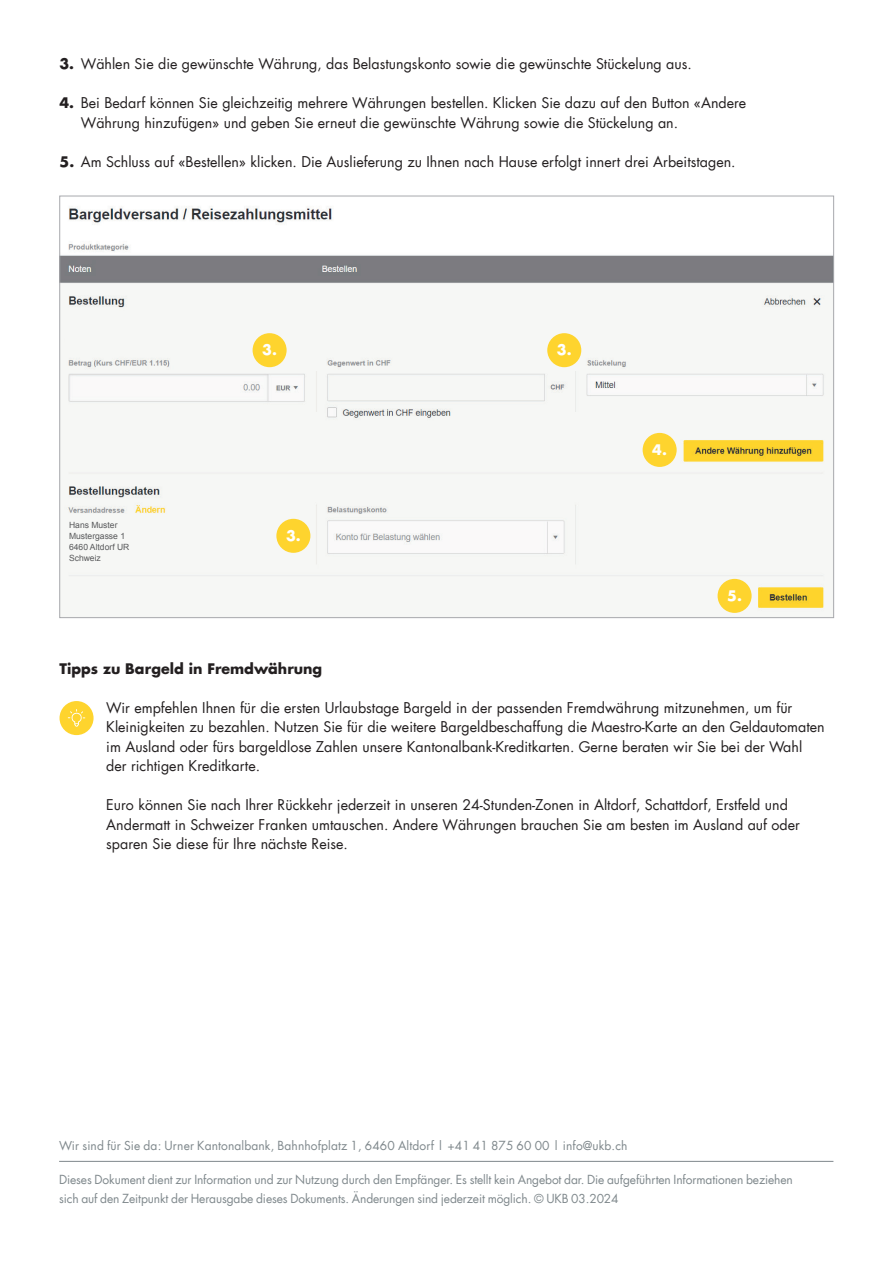
<style>
.page{position:relative;width:893px;height:1263px;background:#fff}
.page>*{position:absolute;margin:0;border:0;box-sizing:border-box;transform-origin:0 0}
.t1{font:14.25px/19.5px "UKB Futura";color:#231f20}
.t2{font:700 14.25px "UKB Futura";color:#231f20}
.t3{font:700 14.25px "UKB Futura";color:#fff}
.t4{font:12px/19.2px "UKB Futura";letter-spacing:-.01em;color:#7f888c}
.t5{font:12px "UKB Futura";letter-spacing:.01em;color:#7f888c}
.t6{font:8.55px/10.6px "Arial";color:#57585a}
.s1{font-weight:700}
</style>
<div class="page">
<img style="left:62px;top:206px;width:770px;height:407px">
<div style="left:65px;top:517px;width:82px;height:51px;background:#f6f7f5"></div>
<div style="left:60px;top:701px;width:34px;height:34px;background:#fed42e;border-radius:50%"></div>
<svg style="left:68px;top:709px;width:17px;height:18px"></svg>
<div style="left:643px;top:433px;width:34px;height:34px;background:#fed42e;border-radius:50%"></div>
<div style="left:718px;top:579px;width:34px;height:34px;background:#fed42e;border-radius:50%"></div>
<div style="left:276px;top:519px;width:34px;height:34px;background:#fed42e;border-radius:50%"></div>
<div style="left:564px;top:335px;width:20px;height:36px;background:#f6f7f5"></div>
<div style="left:567px;top:412px;width:20px;height:37px;background:#f6f7f5"></div>
<div style="left:304px;top:412px;width:20px;height:37px;background:#f6f7f5"></div>
<div style="left:307px;top:335px;width:19px;height:36px;background:#f6f7f5"></div>
<div style="left:547px;top:333px;width:34px;height:34px;background:#fed42e;border-radius:50%"></div>
<div style="left:65px;top:318px;width:374px;height:30px;background:#f6f7f5"></div>
<div style="left:253px;top:333px;width:34px;height:34px;background:#fed42e;border-radius:50%"></div>
<hr style="left:59px;top:1161px;width:774px;height:1px;background:#7f888c">
<p class="t1" style="left:60px;top:54px;width:634px"><span class="s1">3.</span> Wählen Sie die gewünschte Währung, das Belastungskonto sowie die gewünschte Stückelung aus.</p>
<p class="t1" style="left:81px;top:93px;width:667px;text-indent:-21px"><span class="s1">4.</span> Bei Bedarf können Sie gleichzeitig mehrere Währungen bestellen. Klicken Sie dazu auf den Button «Andere<br>Währung hinzufügen» und geben Sie erneut die gewünschte Währung sowie die Stückelung an.</p>
<p class="t1" style="left:60px;top:152px;width:678px"><span class="s1">5.</span> Am Schluss auf «Bestellen» klicken. Die Auslieferung zu Ihnen nach Hause erfolgt innert drei Arbeitstagen.</p>
<p class="t6" style="left:69px;top:520px;width:62px">Hans Muster<br>Mustergasse 1<br>6460 Altdorf UR<br>Schweiz</p>
<p class="t3" style="left:262px;top:340px;width:16px">3.</p>
<p class="t3" style="left:557px;top:340px;width:16px">3.</p>
<p class="t3" style="left:286px;top:526px;width:16px">3.</p>
<p class="t3" style="left:652px;top:440px;width:16px">4.</p>
<p class="t3" style="left:727px;top:586px;width:16px">5.</p>
<p class="t2" style="left:60px;top:659px;width:264px">Tipps zu Bargeld in Fremdwährung</p>
<p class="t1" style="left:106px;top:698px;width:720px">Wir empfehlen Ihnen für die ersten Urlaubstage Bargeld in der passenden Fremdwährung mitzunehmen, um für Kleinigkeiten zu bezahlen. Nutzen Sie für die weitere Bargeldbeschaffung die Maestro-Karte an den Geldautomaten im Ausland oder fürs bargeldlose Zahlen unsere Kantonalbank-Kreditkarten. Gerne beraten wir Sie bei der Wahl der richtigen Kreditkarte.</p>
<p class="t1" style="left:106px;top:795px;width:695px">Euro können Sie nach Ihrer Rückkehr jederzeit in unseren 24-Stunden-Zonen in Altdorf, Schattdorf, Erstfeld und<br>Andermatt in Schweizer Franken umtauschen. Andere Währungen brauchen Sie am besten im Ausland auf oder sparen Sie diese für Ihre nächste Reise.</p>
<p class="t5" style="left:59px;top:1137px;width:570px">Wir sind für Sie da: Urner Kantonalbank, Bahnhofplatz 1, 6460 Altdorf | +41 41 875 60 00 | info@ukb.ch</p>
<p class="t4" style="left:59px;top:1170px;width:735px">Dieses Dokument dient zur Information und zur Nutzung durch den Empfänger. Es stellt kein Angebot dar. Die aufgeführten Informationen beziehen sich auf den Zeitpunkt der Herausgabe dieses Dokuments. Änderungen sind jederzeit möglich. © UKB 03.2024</p>
</div>
